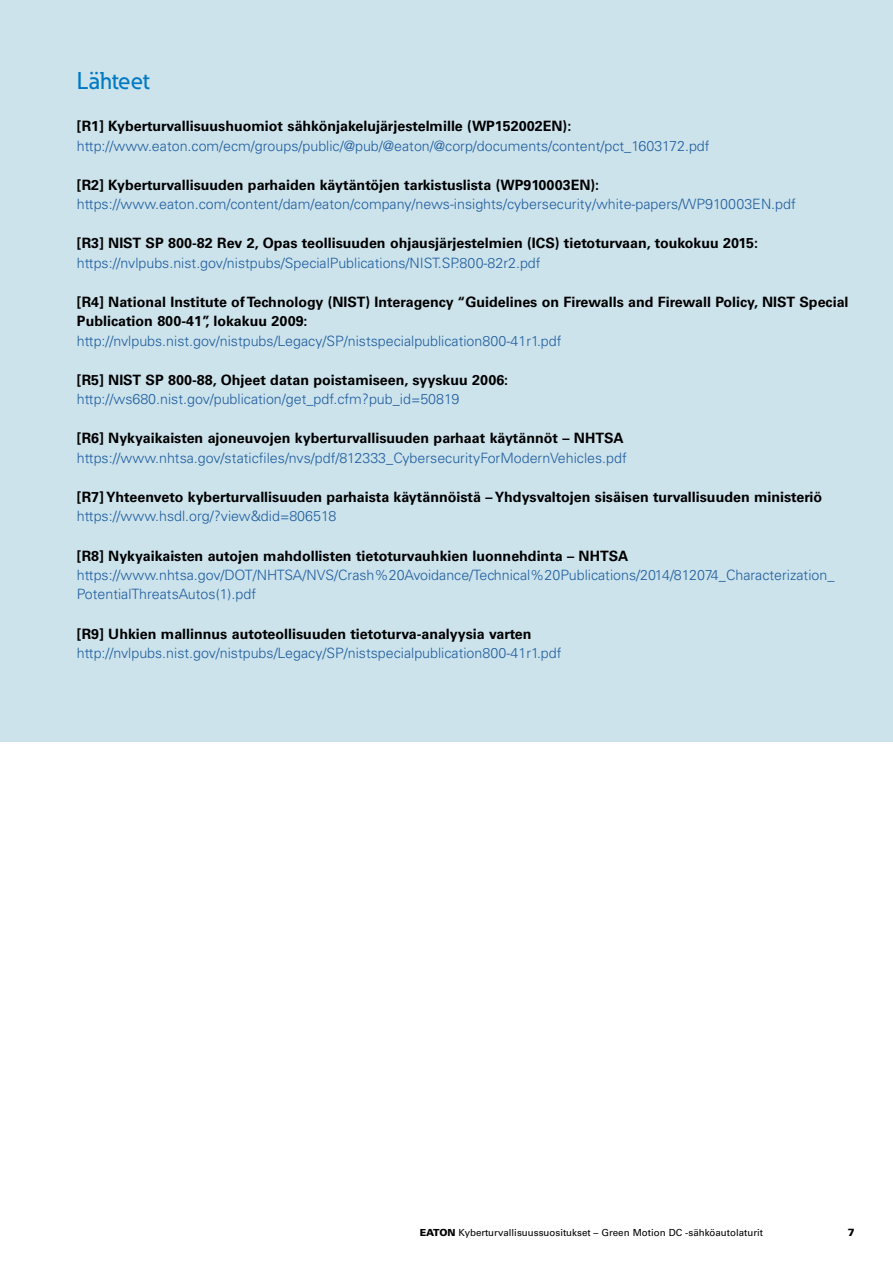
<style>
.page{position:relative;width:893px;height:1263px;background:#fff}
.page>*{position:absolute;margin:0;border:0;box-sizing:border-box;transform-origin:0 0}
.t1{font:500 24px "Eaton";color:#007ac2}
.t2{font:300 14.25px/19.5px "Univers LT Std";color:#215e9e}
.t3{font:700 14.25px/19.5px "Univers LT Std";color:#000}
.t4{font:900 10.5px "Univers LT Std";color:#000}
.t5{font:9.75px "Univers LT Std";color:#000}
.s1{font-weight:900}
</style>
<div class="page">
<div style="left:0;top:0;width:893px;height:742px;background:#cce3ec"></div>
<h1 class="t1" style="left:77px;top:66px;width:74px">Lähteet</h1>
<p class="t3" style="left:77px;top:117px;width:496px">[R1] Kyberturvallisuushuomiot sähkönjakelujärjestelmille (WP152002EN):</p>
<p class="t2" style="left:77px;top:136px;width:634px">http://www.eaton.com/ecm/groups/public/@pub/@eaton/@corp/documents/content/pct_1603172.pdf</p>
<p class="t3" style="left:77px;top:175px;width:524px">[R2] Kyberturvallisuuden parhaiden käytäntöjen tarkistuslista (WP910003EN):</p>
<p class="t2" style="left:77px;top:195px;width:720px">https://www.eaton.com/content/dam/eaton/company/news-insights/cybersecurity/white-papers/WP910003EN.pdf</p>
<p class="t3" style="left:77px;top:234px;width:683px">[R3] NIST SP 800-82 Rev 2, Opas teollisuuden ohjausjärjestelmien (ICS) tietoturvaan, toukokuu 2015:</p>
<p class="t2" style="left:77px;top:253px;width:465px">https://nvlpubs.nist.gov/nistpubs/SpecialPublications/NIST.SP.800-82r2.pdf</p>
<p class="t3" style="left:77px;top:292px;width:773px">[R4] National Institute of Technology (NIST) Interagency “Guidelines on Firewalls and Firewall Policy, NIST Special<br>Publication 800-41”, lokakuu 2009:</p>
<p class="t2" style="left:77px;top:331px;width:486px">http://nvlpubs.nist.gov/nistpubs/Legacy/SP/nistspecialpublication800-41r1.pdf</p>
<p class="t3" style="left:77px;top:370px;width:433px">[R5] NIST SP 800-88, Ohjeet datan poistamiseen, syyskuu 2006:</p>
<p class="t2" style="left:77px;top:390px;width:384px">http://ws680.nist.gov/publication/get_pdf.cfm?pub_id=50819</p>
<p class="t3" style="left:77px;top:429px;width:548px">[R6] Nykyaikaisten ajoneuvojen kyberturvallisuuden parhaat käytännöt – NHTSA</p>
<p class="t2" style="left:77px;top:448px;width:551px">https://www.nhtsa.gov/staticfiles/nvs/pdf/812333_CybersecurityForModernVehicles.pdf</p>
<p class="t3" style="left:77px;top:487px;width:747px">[R7] Yhteenveto kyberturvallisuuden parhaista käytännöistä – Yhdysvaltojen sisäisen turvallisuuden ministeriö</p>
<p class="t2" style="left:77px;top:507px;width:261px">https://www.hsdl.org/?view&amp;did=806518</p>
<p class="t3" style="left:77px;top:546px;width:553px">[R8] Nykyaikaisten autojen mahdollisten tietoturvauhkien luonnehdinta – NHTSA</p>
<p class="t2" style="left:77px;top:565px;width:759px">https://www.nhtsa.gov/DOT/NHTSA/NVS/Crash%20Avoidance/Technical%20Publications/2014/812074_Characterization_<br>PotentialThreatsAutos(1).pdf</p>
<p class="t3" style="left:77px;top:624px;width:456px">[R9] Uhkien mallinnus autoteollisuuden tietoturva-analyysia varten</p>
<p class="t2" style="left:77px;top:643px;width:486px">http://nvlpubs.nist.gov/nistpubs/Legacy/SP/nistspecialpublication800-41r1.pdf</p>
<p class="t5" style="left:420px;top:1227px;width:345px"><span class="s1">EATON</span> Kyberturvallisuussuositukset – Green Motion DC -sähköautolaturit</p>
<p class="t4" style="left:848px;top:1225px;width:9px">7</p>
</div>
